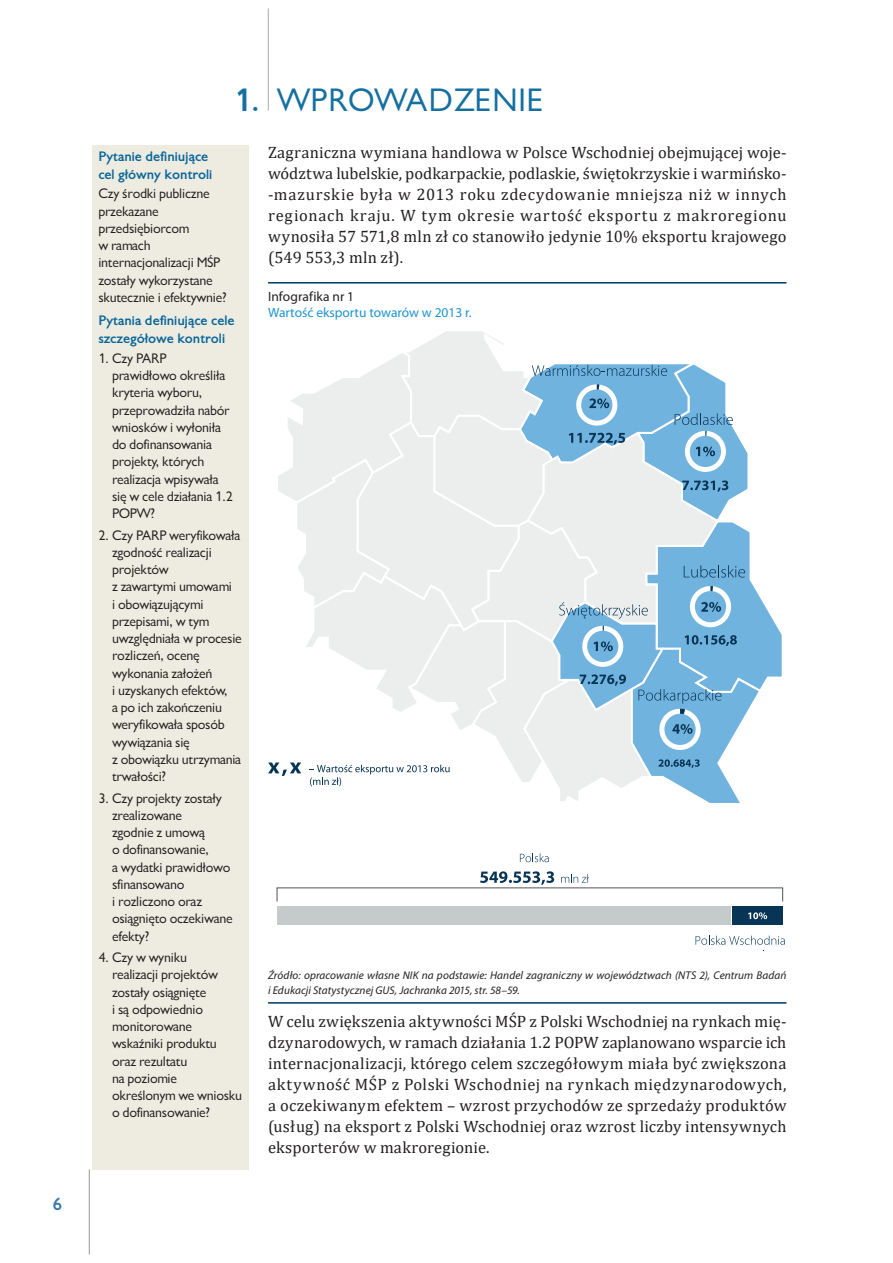
<style>
.page{position:relative;width:893px;height:1263px;background:#fff}
.page>*{position:absolute;margin:0;border:0;box-sizing:border-box;transform-origin:0 0}
.t1{font:30px "Gilead TTEFN";letter-spacing:.05em;color:#156fa1}
.t2{font:16.5px/21px "Cambria";letter-spacing:.01em;color:#231f20;text-align:justify}
.t3{font:700 16.5px "Gilead TTEFN";color:#3c7aaa}
.t4{font:13.5px "Myriad Pro";color:#1c94d2}
.t5{font:13.5px "Myriad Pro";letter-spacing:.005em;color:#231f20}
.t6{font:12.75px/17.2px "Gilead TTEFN";color:#231f20}
.t7{font:700 12.75px/18px "Gilead TTEFN";color:#086699}
.t8{font:italic 11.25px/15px "Myriad Pro";letter-spacing:.01em;color:#231f20}
.s1{font-weight:700}
</style>
<div class="page">
<hr style="left:268px;top:9px;width:1px;height:102px;background:#a8a9ad">
<hr style="left:89px;top:1169px;width:1px;height:85px;background:#939598">
<hr style="left:268px;top:282px;width:518px;height:1px;background:#003667">
<hr style="left:268px;top:1002px;width:518px;height:2px;background:#003667">
<div style="left:277px;top:906px;width:454px;height:18px;background:#c5caca"></div>
<svg style="left:520px;top:853px;width:29px;height:9px"></svg>
<svg style="left:480px;top:871px;width:74px;height:14px"></svg>
<svg style="left:561px;top:874px;width:28px;height:9px"></svg>
<div style="left:732px;top:906px;width:51px;height:18px;background:#083556"></div>
<svg style="left:695px;top:936px;width:90px;height:9px"></svg>
<svg style="left:748px;top:912px;width:19px;height:7px"></svg>
<svg style="left:268px;top:331px;width:514px;height:472px"></svg>
<div style="left:92px;top:145px;width:156px;height:44px;background:#eeece1"></div>
<div style="left:92px;top:182px;width:156px;height:129px;background:#eeece1"></div>
<div style="left:92px;top:309px;width:156px;height:44px;background:#eeece1"></div>
<div style="left:92px;top:347px;width:156px;height:181px;background:#eeece1"></div>
<div style="left:92px;top:524px;width:156px;height:267px;background:#eeece1"></div>
<div style="left:92px;top:787px;width:156px;height:163px;background:#eeece1"></div>
<div style="left:92px;top:946px;width:156px;height:181px;background:#eeece1"></div>
<div style="left:92px;top:1123px;width:156px;height:25px;background:#eeece1"></div>
<div style="left:92px;top:1144px;width:156px;height:26px;background:#eeece1"></div>
<p class="t3" style="left:53px;top:1193px;width:11px">6</p>
<h1 class="t1" style="left:234px;top:79px;width:309px"><span class="s1">1.</span> WPROWADZENIE</h1>
<p class="t7" style="left:98px;top:147px;width:115px">Pytanie definiujące cel główny kontroli</p>
<p class="t6" style="left:98px;top:185px;width:130px">Czy środki publiczne przekazane przedsiębiorcom<br>w ramach internacjonalizacji MŚP zostały wykorzystane skutecznie i efektywnie?</p>
<p class="t7" style="left:98px;top:312px;width:138px">Pytania definiujące cele szczegółowe kontroli</p>
<p class="t6" style="left:112px;top:349px;width:123px;text-indent:-14px">1. Czy PARP prawidłowo określiła kryteria wyboru, przeprowadziła nabór wniosków i wyłoniła do dofinansowania projekty, których realizacja wpisywała się w cele działania 1.2<br>POPW?</p>
<p class="t6" style="left:112px;top:526px;width:131px;text-indent:-14px">2. Czy PARP weryfikowała zgodność realizacji projektów<br>z zawartymi umowami<br>i obowiązującymi przepisami, w tym uwzględniała w procesie rozliczeń, ocenę wykonania założeń<br>i uzyskanych efektów,<br>a po ich zakończeniu weryfikowała sposób wywiązania się<br>z obowiązku utrzymania trwałości?</p>
<p class="t6" style="left:112px;top:789px;width:122px;text-indent:-14px">3. Czy projekty zostały zrealizowane<br>zgodnie z umową<br>o dofinansowanie,<br>a wydatki prawidłowo sfinansowano<br>i rozliczono oraz osiągnięto oczekiwane efekty?</p>
<p class="t6" style="left:112px;top:949px;width:131px;text-indent:-14px">4. Czy w wyniku<br>realizacji projektów zostały osiągnięte<br>i są odpowiednio monitorowane wskaźniki produktu oraz rezultatu<br>na poziomie określonym we wniosku o dofinansowanie?</p>
<p class="t2" style="left:268px;top:142px;width:520px">Zagraniczna wymiana handlowa w Polsce Wschodniej obejmującej woje&shy;wództwa lubelskie, podkarpackie, podlaskie, świętokrzyskie i warmińsko--mazurskie była w 2013 roku zdecydowanie mniejsza niż w innych regionach kraju. W tym okresie wartość eksportu z makroregionu wynosiła 57 571,8 mln zł co stanowiło jedynie 10% eksportu krajowego (549 553,3 mln zł).</p>
<p class="t5" style="left:268px;top:288px;width:88px">Infografika nr 1</p>
<p class="t4" style="left:268px;top:304px;width:205px">Wartość eksportu towarów w 2013 r.</p>
<p class="t8" style="left:268px;top:967px;width:520px">Źródło: opracowanie własne NIK na podstawie: Handel zagraniczny w województwach (NTS 2), Centrum Badań i Edukacji Statystycznej GUS, Jachranka 2015, str. 58–59.</p>
<p class="t2" style="left:268px;top:1011px;width:520px">W celu zwiększenia aktywności MŚP z Polski Wschodniej na rynkach mię&shy;dzynarodowych, w ramach działania 1.2 POPW zaplanowano wsparcie ich internacjonalizacji, którego celem szczegółowym miała być zwiększona aktywność MŚP z Polski Wschodniej na rynkach międzynarodowych, a oczekiwanym efektem – wzrost przychodów ze sprzedaży produktów (usług) na eksport z Polski Wschodniej oraz wzrost liczby intensywnych eksporterów w makroregionie.</p>
</div>
